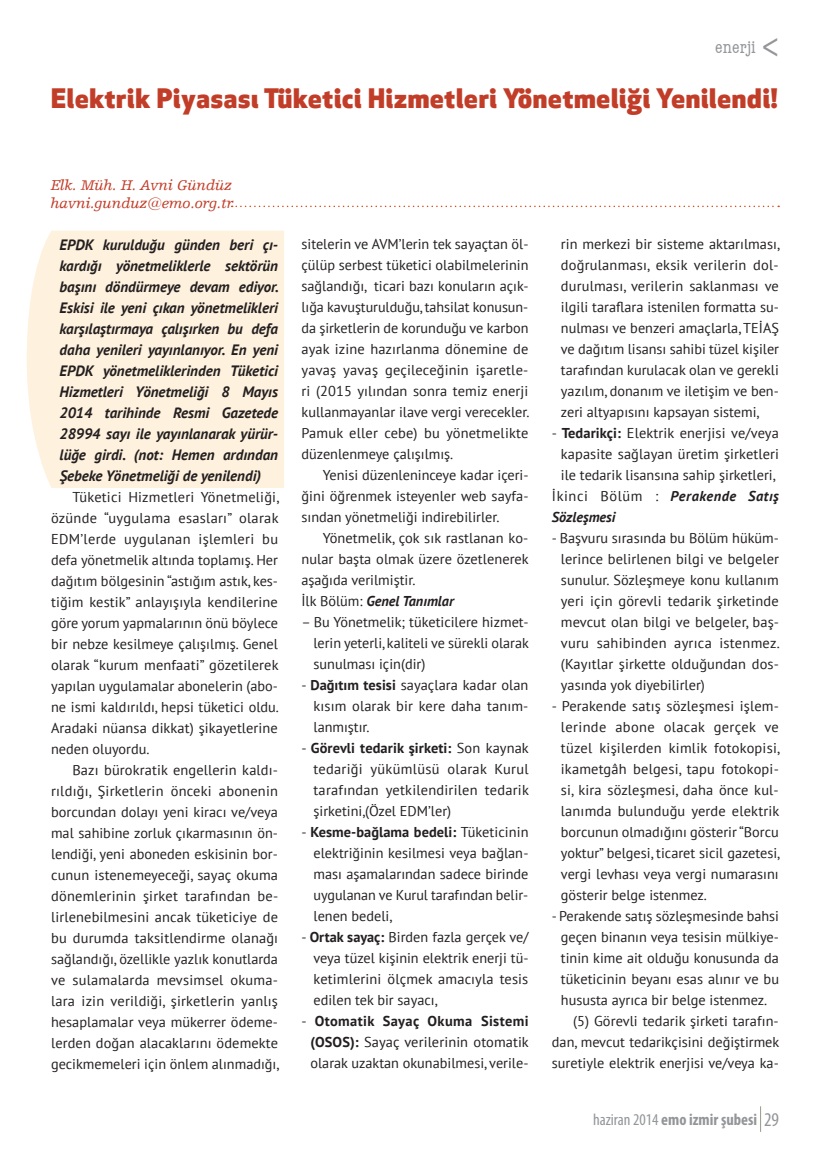
<style>
.page{position:relative;width:830px;height:1170px;background:#fff}
.page>*{position:absolute;margin:0;border:0;box-sizing:border-box;transform-origin:0 0}
.t1{font:800 26.25px "Apex New";letter-spacing:.03em;color:#c23d28}
.t2{font:condensed 18px "American Typewriter";letter-spacing:.01em;color:#939598}
.t3{font:700 condensed 16.5px "Myriad Pro";color:#939598}
.t4{font:italic 700 15px/21px "PT Sans";color:#231f20;text-align:justify}
.t5{font:italic 15px/18px "Humanist Slabserif 712 BT";color:#c23d28}
.t6{font:14.25px/21px "PT Sans";color:#231f20;text-align:justify}
.t7{font:italic 700 14.25px "PT Sans";letter-spacing:.03em;color:#231f20}
.t8{font:italic 700 14.25px "PT Sans";color:#231f20}
.s1{font-weight:700;font-style:italic}
.s2{font-weight:700}
.s3{font-weight:400;font-style:normal}
.s4{font-weight:400}
.s5{font-weight:400;font-size:19.5px}
</style>
<div class="page">
<div style="left:27px;top:230px;width:257px;height:258px;background:#fef1dd"></div>
<svg style="left:231px;top:206px;width:547px;height:1px"></svg>
<p class="t2" style="left:715px;top:33px;width:42px">enerji</p>
<h1 class="t1" style="left:51px;top:80px;width:727px">Elektrik Piyasası Tüketici Hizmetleri Yönetmeliği Yenilendi!</h1>
<p class="t5" style="left:51px;top:176px;width:184px">Elk. Müh. H. Avni Gündüz havni.gunduz@emo.org.tr</p>
<p class="t4" style="left:60px;top:233px;width:221px">EPDK kurulduğu günden beri çı&shy;kardığı yönetmeliklerle sektörün başını döndürmeye devam ediyor.<br>Eskisi ile yeni çıkan yönetmelikleri karşılaştırmaya çalışırken bu defa daha yenileri yayınlanıyor. En yeni EPDK yönetmeliklerinden Tüketici Hizmetleri Yönetmeliği 8 Mayıs 2014 tarihinde Resmi Gazetede 28994 sayı ile yayınlanarak yürür&shy;lüğe girdi. (not: Hemen ardından Şebeke Yönetmeliği de yenilendi)</p>
<p class="t6" style="left:51px;top:486px;width:229px;text-indent:21px">Tüketici Hizmetleri Yönetmeliği, özünde “uygulama esasları” olarak EDM’lerde uygulanan işlemleri bu defa yönetmelik altında toplamış. Her dağıtım bölgesinin “astığım astık, kes&shy;tiğim kestik” anlayışıyla kendilerine göre yorum yapmalarının önü böylece bir nebze kesilmeye çalışılmış. Genel olarak “kurum menfaati” gözetilerek yapılan uygulamalar abonelerin (abo&shy;ne ismi kaldırıldı, hepsi tüketici oldu.<br>Aradaki nüansa dikkat) şikayetlerine neden oluyordu.</p>
<p class="t6" style="left:51px;top:759px;width:229px;text-indent:21px">Bazı bürokratik engellerin kaldı&shy;rıldığı, Şirketlerin önceki abonenin borcundan dolayı yeni kiracı ve/veya mal sahibine zorluk çıkarmasının ön&shy;lendiği, yeni aboneden eskisinin bor&shy;cunun istenemeyeceği, sayaç okuma dönemlerinin şirket tarafından be&shy;lirlenebilmesini ancak tüketiciye de bu durumda taksitlendirme olanağı sağlandığı, özellikle yazlık konutlarda ve sulamalarda mevsimsel okuma&shy;lara izin verildiği, şirketlerin yanlış hesaplamalar veya mükerrer ödeme&shy;lerden doğan alacaklarını ödemekte gecikmemeleri için önlem alınmadığı,</p>
<p class="t6" style="left:301px;top:233px;width:229px">sitelerin ve AVM’lerin tek sayaçtan öl&shy;çülüp serbest tüketici olabilmelerinin sağlandığı, ticari bazı konuların açık&shy;lığa kavuşturulduğu, tahsilat konusun&shy;da şirketlerin de korunduğu ve karbon ayak izine hazırlanma dönemine de yavaş yavaş geçileceğinin işaretle&shy;ri (2015 yılından sonra temiz enerji kullanmayanlar ilave vergi verecekler.<br>Pamuk eller cebe) bu yönetmelikte düzenlenmeye çalışılmış.</p>
<p class="t6" style="left:301px;top:464px;width:228px;text-indent:21px">Yenisi düzenleninceye kadar içeri&shy;ğini öğrenmek isteyenler web sayfa&shy;sından yönetmeliği indirebilirler.</p>
<p class="t6" style="left:301px;top:527px;width:229px;text-align:left;text-indent:21px">Yönetmelik, çok sık rastlanan ko&shy;nular başta olmak üzere özetlenerek aşağıda verilmiştir.<br>İlk Bölüm: <span class="s1">Genel Tanımlar</span></p>
<p class="t6" style="left:313px;top:611px;width:217px;text-indent:-12px">– Bu Yönetmelik; tüketicilere hizmet&shy;lerin yeterli, kaliteli ve sürekli olarak sunulması için(dir)</p>
<p class="t6" style="left:313px;top:674px;width:216px;text-indent:-12px">- <span class="s2">Dağıtım tesisi</span> sayaçlara kadar olan kısım olarak bir kere daha tanım&shy;lanmıştır.</p>
<p class="t6" style="left:313px;top:737px;width:217px;text-indent:-12px">- <span class="s2">Görevli tedarik şirketi:</span> Son kaynak tedariği yükümlüsü olarak Kurul tarafından yetkilendirilen tedarik şirketini,(Özel EDM’ler)</p>
<p class="t6" style="left:313px;top:821px;width:216px;text-indent:-12px">- <span class="s2">Kesme-bağlama bedeli:</span> Tüketicinin elektriğinin kesilmesi veya bağlan&shy;ması aşamalarından sadece birinde uygulanan ve Kurul tarafından belir&shy;lenen bedeli,</p>
<p class="t6" style="left:313px;top:926px;width:216px;text-indent:-12px">- <span class="s2">Ortak sayaç:</span> Birden fazla gerçek ve/ veya tüzel kişinin elektrik enerji tü&shy;ketimlerini ölçmek amacıyla tesis edilen tek bir sayacı,</p>
<p class="t6" style="left:310px;top:1010px;width:220px;text-indent:-9px">- <span class="s2">Otomatik Sayaç Okuma Sistemi (OSOS):</span> Sayaç verilerinin otomatik olarak uzaktan okunabilmesi, verile-</p>
<p class="t6" style="left:560px;top:233px;width:220px">rin merkezi bir sisteme aktarılması, doğrulanması, eksik verilerin dol&shy;durulması, verilerin saklanması ve ilgili taraflara istenilen formatta su&shy;nulması ve benzeri amaçlarla, TEİAŞ ve dağıtım lisansı sahibi tüzel kişiler tarafından kurulacak olan ve gerekli yazılım, donanım ve iletişim ve ben&shy;zeri altyapısını kapsayan sistemi,</p>
<p class="t6" style="left:551px;top:422px;width:228px">- <span class="s2">Tedarikçi:</span> Elektrik enerjisi ve/veya</p>
<p class="t6" style="left:560px;top:443px;width:219px">kapasite sağlayan üretim şirketleri</p>
<p class="t6" style="left:560px;top:464px;width:216px">ile tedarik lisansına sahip şirketleri,</p>
<p class="t7" style="left:551px;top:486px;width:228px"><span class="s3">İkinci Bölüm :</span> Perakende Satış</p>
<p class="t8" style="left:551px;top:507px;width:65px">Sözleşmesi</p>
<p class="t6" style="left:560px;top:527px;width:220px;text-indent:-9px">- Başvuru sırasında bu Bölüm hüküm&shy;lerince belirlenen bilgi ve belgeler sunulur. Sözleşmeye konu kullanım yeri için görevli tedarik şirketinde mevcut olan bilgi ve belgeler, baş&shy;vuru sahibinden ayrıca istenmez. (Kayıtlar şirkette olduğundan dos&shy;yasında yok diyebilirler)</p>
<p class="t6" style="left:560px;top:695px;width:220px;text-indent:-9px">- Perakende satış sözleşmesi işlem&shy;lerinde abone olacak gerçek ve tüzel kişilerden kimlik fotokopisi, ikametgâh belgesi, tapu fotokopi&shy;si, kira sözleşmesi, daha önce kul&shy;lanımda bulunduğu yerde elektrik borcunun olmadığını gösterir “Borcu yoktur” belgesi, ticaret sicil gazetesi, vergi levhası veya vergi numarasını gösterir belge istenmez.</p>
<p class="t6" style="left:551px;top:905px;width:228px">- Perakende satış sözleşmesinde bahsi</p>
<p class="t6" style="left:560px;top:926px;width:219px">geçen binanın veya tesisin mülkiye-</p>
<p class="t6" style="left:560px;top:947px;width:219px">tinin kime ait olduğu konusunda da</p>
<p class="t6" style="left:560px;top:968px;width:219px">tüketicinin beyanı esas alınır ve bu</p>
<p class="t6" style="left:560px;top:989px;width:208px">hususta ayrıca bir belge istenmez.</p>
<p class="t6" style="left:573px;top:1010px;width:207px">(5) Görevli tedarik şirketi tarafın-</p>
<p class="t6" style="left:551px;top:1031px;width:229px">dan, mevcut tedarikçisini değiştirmek</p>
<p class="t6" style="left:551px;top:1052px;width:228px">suretiyle elektrik enerjisi ve/veya ka-</p>
<p class="t3" style="left:592px;top:1109px;width:187px"><span class="s4">haziran 2014</span> emo izmir şubesi <span class="s5">29</span></p>
</div>
